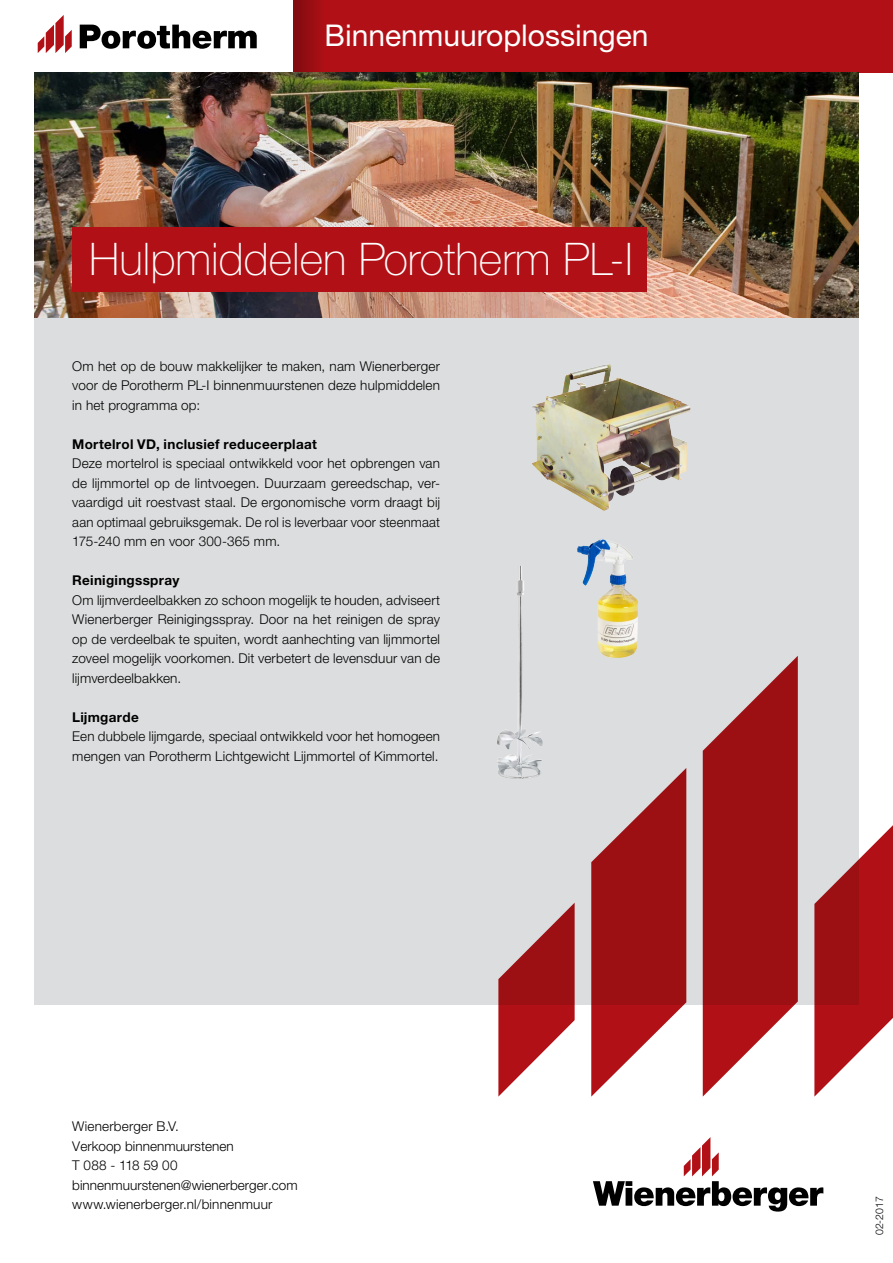
<style>
.page{position:relative;width:893px;height:1263px;background:#fff}
.page>*{position:absolute;margin:0;border:0;box-sizing:border-box;transform-origin:0 0}
.t1{font:100 45px "Helvetica Neue LTW1 G";color:#fff}
.t2{font:30px "Helvetica Neue LTW1 G";color:#fff}
.t3{font:300 13.5px/19.5px "Helvetica Neue LTW1 G";letter-spacing:.015em;color:#000;text-align:justify}
.t4{font:700 13.5px "Helvetica Neue LTW1 G";letter-spacing:.02em;color:#000}
.t5{font:300 10.5px "Helvetica Neue LTW1 G";color:#000}
</style>
<div class="page">
<div style="left:34px;top:72px;width:825px;height:932px;background:#dcddde"></div>
<svg style="left:814px;top:825px;width:79px;height:271px"></svg>
<svg style="left:498px;top:903px;width:77px;height:193px"></svg>
<svg style="left:591px;top:768px;width:95px;height:328px"></svg>
<svg style="left:703px;top:656px;width:95px;height:440px"></svg>
<div style="left:293px;top:0;width:600px;height:72px;background:#b11116"></div>
<svg style="left:293px;top:0;width:27px;height:72px;background:#910d11"></svg>
<svg style="left:38px;top:15px;width:34px;height:38px"></svg>
<svg style="left:80px;top:25px;width:177px;height:24px"></svg>
<svg style="left:593px;top:1137px;width:230px;height:74px"></svg>
<img style="left:34px;top:72px;width:825px;height:246px">
<div style="left:72px;top:227px;width:575px;height:65px;background:#b11116"></div>
<img style="left:532px;top:364px;width:159px;height:147px">
<img style="left:577px;top:539px;width:61px;height:119px">
<img style="left:497px;top:565px;width:46px;height:214px">
<h2 class="t2" style="left:324px;top:16px;width:325px">Binnenmuuroplossingen</h2>
<h1 class="t1" style="left:89px;top:232px;width:545px">Hulpmiddelen Porotherm PL-I</h1>
<p class="t3" style="left:72px;top:356px;width:369px">Om het op de bouw makkelijker te maken, nam Wienerberger voor de Porotherm PL-I binnenmuurstenen deze hulpmiddelen in het programma op:</p>
<p class="t4" style="left:72px;top:435px;width:246px">Mortelrol VD, inclusief reduceerplaat</p>
<p class="t3" style="left:72px;top:453px;width:369px">Deze mortelrol is speciaal ontwikkeld voor het opbrengen van de lijmmortel op de lintvoegen. Duurzaam gereedschap, ver&shy;vaardigd uit roestvast staal. De ergonomische vorm draagt bij aan optimaal gebruiksgemak. De rol is leverbaar voor steenmaat 175-240 mm en voor 300-365 mm.</p>
<p class="t4" style="left:72px;top:572px;width:109px">Reinigingsspray</p>
<p class="t3" style="left:72px;top:590px;width:369px">Om lijmverdeelbakken zo schoon mogelijk te houden, adviseert Wienerberger Reinigingsspray. Door na het reinigen de spray op de verdeelbak te spuiten, wordt aanhechting van lijmmortel zoveel mogelijk voorkomen. Dit verbetert de levensduur van de lijmverdeelbakken.</p>
<p class="t4" style="left:72px;top:708px;width:68px">Lijmgarde</p>
<p class="t3" style="left:72px;top:726px;width:369px">Een dubbele lijmgarde, speciaal ontwikkeld voor het homogeen mengen van Porotherm Lichtgewicht Lijmmortel of Kimmortel.</p>
<p class="t3" style="left:72px;top:1116px;width:227px;text-align:left">Wienerberger B.V.<br>Verkoop binnenmuurstenen<br>T 088 - 118 59 00 binnenmuurstenen@wienerberger.com www.wienerberger.nl/binnenmuur</p>
<p class="t5" style="left:873px;top:1235px;width:40px;rotate:-90deg">02-2017</p>
</div>
